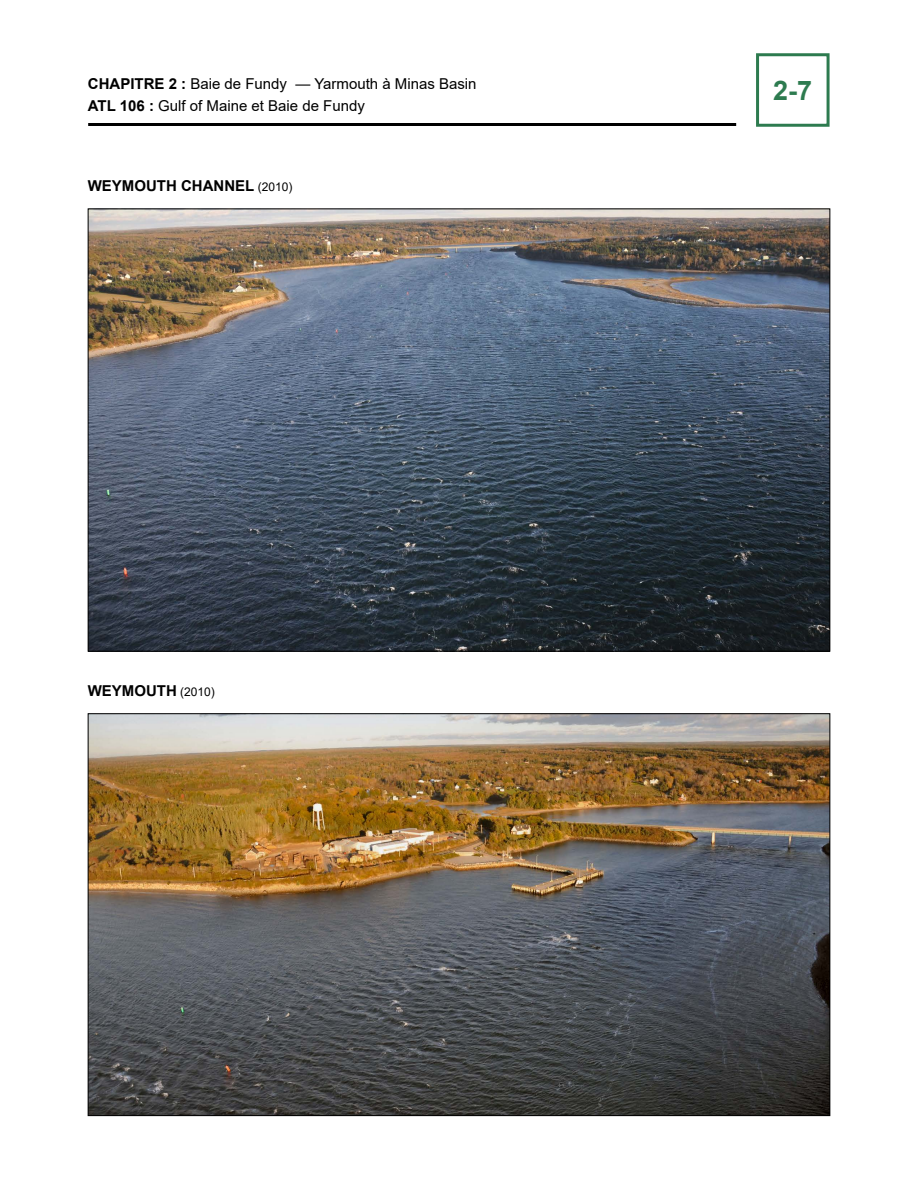
<style>
.page{position:relative;width:918px;height:1188px;background:#fff}
.page>*{position:absolute;margin:0;border:0;box-sizing:border-box;transform-origin:0 0}
.t1{font:700 27px "Arial";color:#2d7b4f}
.t2{font:15px/21.6px "Arial";color:#000}
.t3{font:700 15px "Arial";color:#000}
.s1{font-weight:700}
.s2{font-weight:400;font-size:12px}
</style>
<div class="page">
<hr style="left:88px;top:123px;width:648px;height:3px;background:#000">
<div style="left:756px;top:53px;width:74px;height:74px;border:3px solid #2d7b4f"></div>
<img style="left:90px;top:210px;width:738px;height:440px">
<img style="left:90px;top:715px;width:738px;height:399px">
<p class="t2" style="left:88px;top:73px;width:390px"><span class="s1">CHAPITRE 2 :</span> Baie de Fundy — Yarmouth à Minas Basin<br><span class="s1">ATL 106 :</span> Gulf of Maine et Baie de Fundy</p>
<h1 class="t1" style="left:773px;top:71px;width:41px">2-7</h1>
<p class="t3" style="left:88px;top:175px;width:206px">WEYMOUTH CHANNEL <span class="s2">(2010)</span></p>
<p class="t3" style="left:88px;top:680px;width:129px">WEYMOUTH <span class="s2">(2010)</span></p>
</div>
